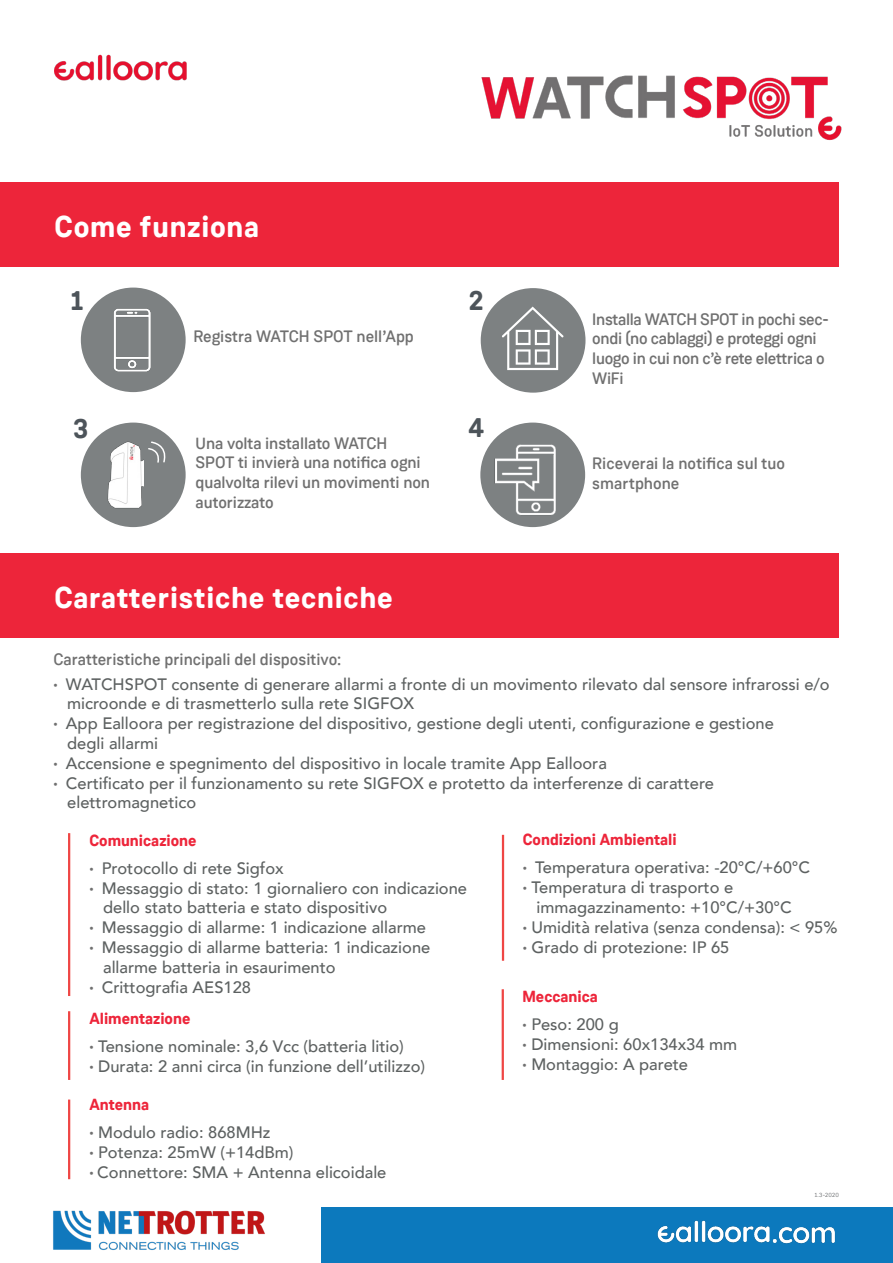
<style>
.page{position:relative;width:893px;height:1263px;background:#fff}
.page>*{position:absolute;margin:0;border:0;box-sizing:border-box;transform-origin:0 0}
.t1{font:700 30px "Weissenhof Grotesk";letter-spacing:.025em;color:#fff}
.t2{font:700 27.45px "Weissenhof Grotesk";color:#4d545a}
.t3{font:500 16.5px/19.8px "Avenir";color:#5d6161}
.t4{font:500 16.5px/19.8px "Weissenhof Grotesk";letter-spacing:-.005em;color:#707070}
.t5{font:700 16.05px "Weissenhof Grotesk";color:#ed253a}
.t6{font:6px "Weissenhof Grotesk";color:#66696b}
.s1{font-family:"Weissenhof Grotesk";font-size:16.05px;color:#707070}
</style>
<div class="page">
<hr style="left:68px;top:833px;width:2px;height:163px;background:#ef4644">
<hr style="left:502px;top:835px;width:2px;height:126px;background:#ef4644">
<hr style="left:502px;top:989px;width:2px;height:91px;background:#ef4644">
<div style="left:81px;top:288px;width:105px;height:104px;background:#7d8182;border-radius:50%"></div>
<img style="left:87px;top:303px;width:88px;height:78px">
<div style="left:481px;top:288px;width:104px;height:105px;background:#7d8182;border-radius:50%"></div>
<svg style="left:502px;top:306px;width:62px;height:64px"></svg>
<div style="left:81px;top:423px;width:105px;height:104px;background:#7d8182;border-radius:50%"></div>
<svg style="left:148px;top:441px;width:18px;height:22px"></svg>
<div style="left:480px;top:423px;width:105px;height:104px;background:#7d8182;border-radius:50%"></div>
<img style="left:491px;top:435px;width:77px;height:83px">
<hr style="left:68px;top:1011px;width:2px;height:69px;background:#ef4644">
<div style="left:0;top:182px;width:839px;height:84px;background:#ed253a"></div>
<div style="left:0;top:553px;width:839px;height:84px;background:#ed253a"></div>
<img style="left:96px;top:437px;width:47px;height:75px">
<div style="left:321px;top:1207px;width:572px;height:56px;background:#0c79bd"></div>
<img style="left:657px;top:1220px;width:178px;height:24px">
<img style="left:54px;top:54px;width:133px;height:27px">
<hr style="left:68px;top:1099px;width:2px;height:80px;background:#ef4644">
<img style="left:53px;top:1210px;width:212px;height:40px">
<img style="left:481px;top:75px;width:361px;height:65px">
<h1 class="t1" style="left:54px;top:207px;width:206px">Come funziona</h1>
<h2 class="t2" style="left:71px;top:283px;width:14px">1</h2>
<p class="t4" style="left:193px;top:326px;width:222px">Registra WATCH SPOT nell’App</p>
<h2 class="t2" style="left:469px;top:283px;width:16px">2</h2>
<h2 class="t2" style="left:74px;top:411px;width:16px">3</h2>
<h2 class="t2" style="left:468px;top:410px;width:17px">4</h2>
<p class="t4" style="left:196px;top:433px;width:236px">Una volta installato WATCH<br>SPOT ti invierà una notifica ogni qualvolta rilevi un movimenti non autorizzato</p>
<h1 class="t1" style="left:54px;top:579px;width:340px">Caratteristiche tecniche</h1>
<p class="t4" style="left:592px;top:309px;width:238px">Installa WATCH SPOT in pochi sec&shy;ondi (no cablaggi) e proteggi ogni luogo in cui non c’è rete elettrica o<br>WiFi</p>
<p class="t4" style="left:592px;top:454px;width:194px">Riceverai la notifica sul tuo smartphone</p>
<p class="t4" style="left:53px;top:650px;width:290px">Caratteristiche principali del dispositivo:</p>
<p class="t3" style="left:67px;top:673px;width:764px;text-indent:-14px"><span class="s1">•</span> WATCHSPOT consente di generare allarmi a fronte di un movimento rilevato dal sensore infrarossi e/o microonde e di trasmetterlo sulla rete SIGFOX</p>
<p class="t3" style="left:67px;top:713px;width:708px;text-indent:-14px"><span class="s1">•</span> App Ealloora per registrazione del dispositivo, gestione degli utenti, configurazione e gestione degli allarmi</p>
<p class="t3" style="left:53px;top:752px;width:555px"><span class="s1">•</span> Accensione e spegnimento del dispositivo in locale tramite App Ealloora</p>
<p class="t3" style="left:67px;top:772px;width:648px;text-indent:-14px"><span class="s1">•</span> Certificato per il funzionamento su rete SIGFOX e protetto da interferenze di carattere elettromagnetico</p>
<p class="t5" style="left:89px;top:830px;width:109px">Comunicazione</p>
<p class="t3" style="left:89px;top:857px;width:196px"><span class="s1">•</span> Protocollo di rete Sigfox</p>
<p class="t3" style="left:103px;top:877px;width:366px;text-indent:-14px"><span class="s1">•</span> Messaggio di stato: 1 giornaliero con indicazione dello stato batteria e stato dispositivo</p>
<p class="t3" style="left:89px;top:917px;width:338px"><span class="s1">•</span> Messaggio di allarme: 1 indicazione allarme</p>
<p class="t3" style="left:103px;top:936px;width:329px;text-indent:-14px"><span class="s1">•</span> Messaggio di allarme batteria: 1 indicazione allarme batteria in esaurimento</p>
<p class="t3" style="left:89px;top:976px;width:163px"><span class="s1">•</span> Crittografia AES128</p>
<p class="t5" style="left:523px;top:829px;width:156px">Condizioni Ambientali</p>
<p class="t3" style="left:523px;top:857px;width:289px"><span class="s1">•</span> Temperatura operativa: -20°C/+60°C</p>
<p class="t3" style="left:536px;top:877px;width:257px;text-indent:-14px"><span class="s1">•</span> Temperatura di trasporto e immagazzinamento: +10°C/+30°C</p>
<p class="t3" style="left:523px;top:916px;width:316px"><span class="s1">•</span> Umidità relativa (senza condensa): &lt; 95%</p>
<p class="t3" style="left:523px;top:936px;width:208px"><span class="s1">•</span> Grado di protezione: IP 65</p>
<p class="t5" style="left:522px;top:986px;width:77px">Meccanica</p>
<p class="t3" style="left:522px;top:1013px;width:98px"><span class="s1">•</span> Peso: 200 g</p>
<p class="t3" style="left:522px;top:1033px;width:216px"><span class="s1">•</span> Dimensioni: 60x134x34 mm</p>
<p class="t3" style="left:522px;top:1053px;width:167px"><span class="s1">•</span> Montaggio: A parete</p>
<p class="t5" style="left:89px;top:1008px;width:103px">Alimentazione</p>
<p class="t3" style="left:89px;top:1035px;width:316px"><span class="s1">•</span> Tensione nominale: 3,6 Vcc (batteria litio)</p>
<p class="t3" style="left:89px;top:1055px;width:337px"><span class="s1">•</span> Durata: 2 anni circa (in funzione dell’utilizzo)</p>
<p class="t5" style="left:89px;top:1094px;width:61px">Antenna</p>
<p class="t3" style="left:89px;top:1121px;width:183px"><span class="s1">•</span> Modulo radio: 868MHz</p>
<p class="t3" style="left:89px;top:1141px;width:206px"><span class="s1">•</span> Potenza: 25mW (+14dBm)</p>
<p class="t3" style="left:89px;top:1161px;width:299px"><span class="s1">•</span> Connettore: SMA + Antenna elicoidale</p>
<p class="t6" style="left:815px;top:1191px;width:26px">1.3-2020</p>
</div>
